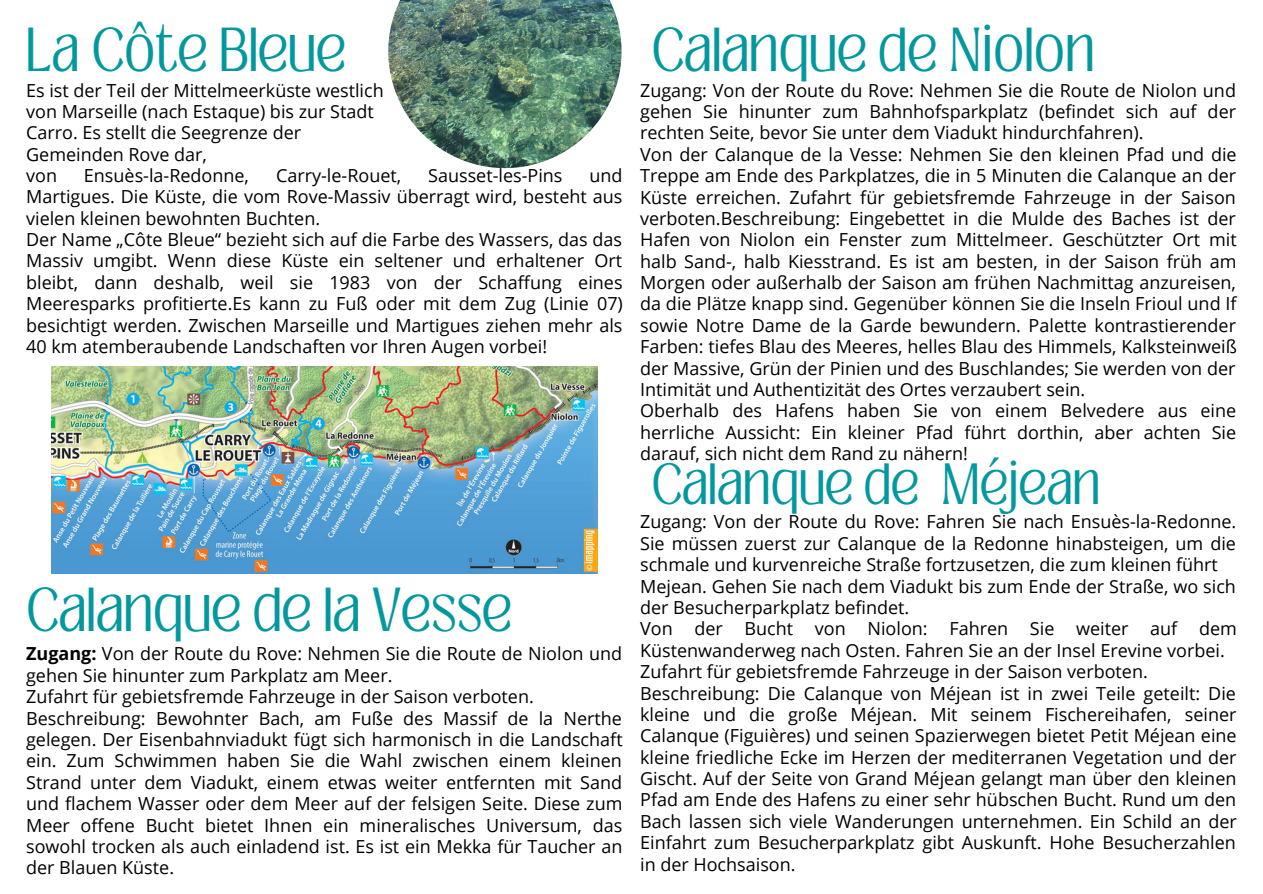
<style>
.page{position:relative;width:1263px;height:894px;background:#fff}
.page>*{position:absolute;margin:0;border:0;box-sizing:border-box;transform-origin:0 0}
.t1{font:100 47.55px "Loubag";color:#03989e}
.t2{font:100 44.55px "Loubag";color:#03989e}
.t3{font:18px/21.3px "Open Sans";color:#000}
.s1{font-weight:700}
</style>
<div class="page">
<img style="left:388px;top:0;width:234px;height:168px">
<img style="left:52px;top:366px;width:545px;height:207px">
<h1 class="t1" style="left:26px;top:12px;width:321px">La Côte Bleue</h1>
<p class="t3" style="left:26px;top:79px;width:359px">Es ist der Teil der Mittelmeerküste westlich von Marseille (nach Estaque) bis zur Stadt<br>Carro. Es stellt die Seegrenze der<br>Gemeinden Rove dar,<br>von</p>
<p class="t3" style="left:84px;top:164px;width:167px">Ensuès-la-Redonne,</p>
<p class="t3" style="left:276px;top:164px;width:127px">Carry-le-Rouet,</p>
<p class="t3" style="left:428px;top:164px;width:136px">Sausset-les-Pins</p>
<p class="t3" style="left:26px;top:164px;width:598px;text-indent:563px">und Martigues. Die Küste, die vom Rove-Massiv überragt wird, besteht aus vielen kleinen bewohnten Buchten.<br>Der Name „Côte Bleue“ bezieht sich auf die Farbe des Wassers, das das Massiv umgibt. Wenn diese Küste ein seltener und erhaltener Ort bleibt, dann deshalb, weil sie 1983 von der Schaffung eines Meeresparks profitierte.Es kann zu Fuß oder mit dem Zug (Linie 07) besichtigt werden. Zwischen Marseille und Martigues ziehen mehr als 40 km atemberaubende Landschaften vor Ihren Augen vorbei!</p>
<h1 class="t1" style="left:26px;top:571px;width:487px">Calanque de la Vesse</h1>
<p class="t3" style="left:26px;top:642px;width:598px"><span class="s1">Zugang:</span> Von der Route du Rove: Nehmen Sie die Route de Niolon und gehen Sie hinunter zum Parkplatz am Meer.<br>Zufahrt für gebietsfremde Fahrzeuge in der Saison verboten.<br>Beschreibung: Bewohnter Bach, am Fuße des Massif de la Nerthe gelegen. Der Eisenbahnviadukt fügt sich harmonisch in die Landschaft ein. Zum Schwimmen haben Sie die Wahl zwischen einem kleinen Strand unter dem Viadukt, einem etwas weiter entfernten mit Sand und flachem Wasser oder dem Meer auf der felsigen Seite. Diese zum Meer offene Bucht bietet Ihnen ein mineralisches Universum, das sowohl trocken als auch einladend ist. Es ist ein Mekka für Taucher an der Blauen Küste.</p>
<h1 class="t1" style="left:652px;top:12px;width:444px">Calanque de Niolon</h1>
<p class="t3" style="left:640px;top:79px;width:598px">Zugang: Von der Route du Rove: Nehmen Sie die Route de Niolon und gehen Sie hinunter zum Bahnhofsparkplatz (befindet sich auf der rechten Seite, bevor Sie unter dem Viadukt hindurchfahren).<br>Von der Calanque de la Vesse: Nehmen Sie den kleinen Pfad und die Treppe am Ende des Parkplatzes, die in 5 Minuten die Calanque an der Küste erreichen. Zufahrt für gebietsfremde Fahrzeuge in der Saison verboten.Beschreibung: Eingebettet in die Mulde des Baches ist der Hafen von Niolon ein Fenster zum Mittelmeer. Geschützter Ort mit halb Sand-, halb Kiesstrand. Es ist am besten, in der Saison früh am Morgen oder außerhalb der Saison am frühen Nachmittag anzureisen, da die Plätze knapp sind. Gegenüber können Sie die Inseln Frioul und If sowie Notre Dame de la Garde bewundern. Palette kontrastierender Farben: tiefes Blau des Meeres, helles Blau des Himmels, Kalksteinweiß der Massive, Grün der Pinien und des Buschlandes; Sie werden von der Intimität und Authentizität des Ortes verzaubert sein.<br>Oberhalb des Hafens haben Sie von einem Belvedere aus eine herrliche Aussicht: Ein kleiner Pfad führt dorthin, aber achten Sie darauf, sich nicht dem Rand zu nähern!</p>
<h2 class="t2" style="left:652px;top:448px;width:450px">Calanque de Méjean</h2>
<p class="t3" style="left:640px;top:510px;width:598px">Zugang: Von der Route du Rove: Fahren Sie nach Ensuès-la-Redonne.<br>Sie müssen zuerst zur Calanque de la Redonne hinabsteigen, um die schmale und kurvenreiche Straße fortzusetzen, die zum kleinen führt Mejean. Gehen Sie nach dem Viadukt bis zum Ende der Straße, wo sich der Besucherparkplatz befindet.<br>Von der Bucht von Niolon: Fahren Sie weiter auf dem Küstenwanderweg nach Osten. Fahren Sie an der Insel Erevine vorbei.<br>Zufahrt für gebietsfremde Fahrzeuge in der Saison verboten.<br>Beschreibung: Die Calanque von Méjean ist in zwei Teile geteilt: Die kleine und die große Méjean. Mit seinem Fischereihafen, seiner Calanque (Figuières) und seinen Spazierwegen bietet Petit Méjean eine kleine friedliche Ecke im Herzen der mediterranen Vegetation und der Gischt. Auf der Seite von Grand Méjean gelangt man über den kleinen Pfad am Ende des Hafens zu einer sehr hübschen Bucht. Rund um den Bach lassen sich viele Wanderungen unternehmen. Ein Schild an der Einfahrt zum Besucherparkplatz gibt Auskunft. Hohe Besucherzahlen in der Hochsaison.</p>
</div>
